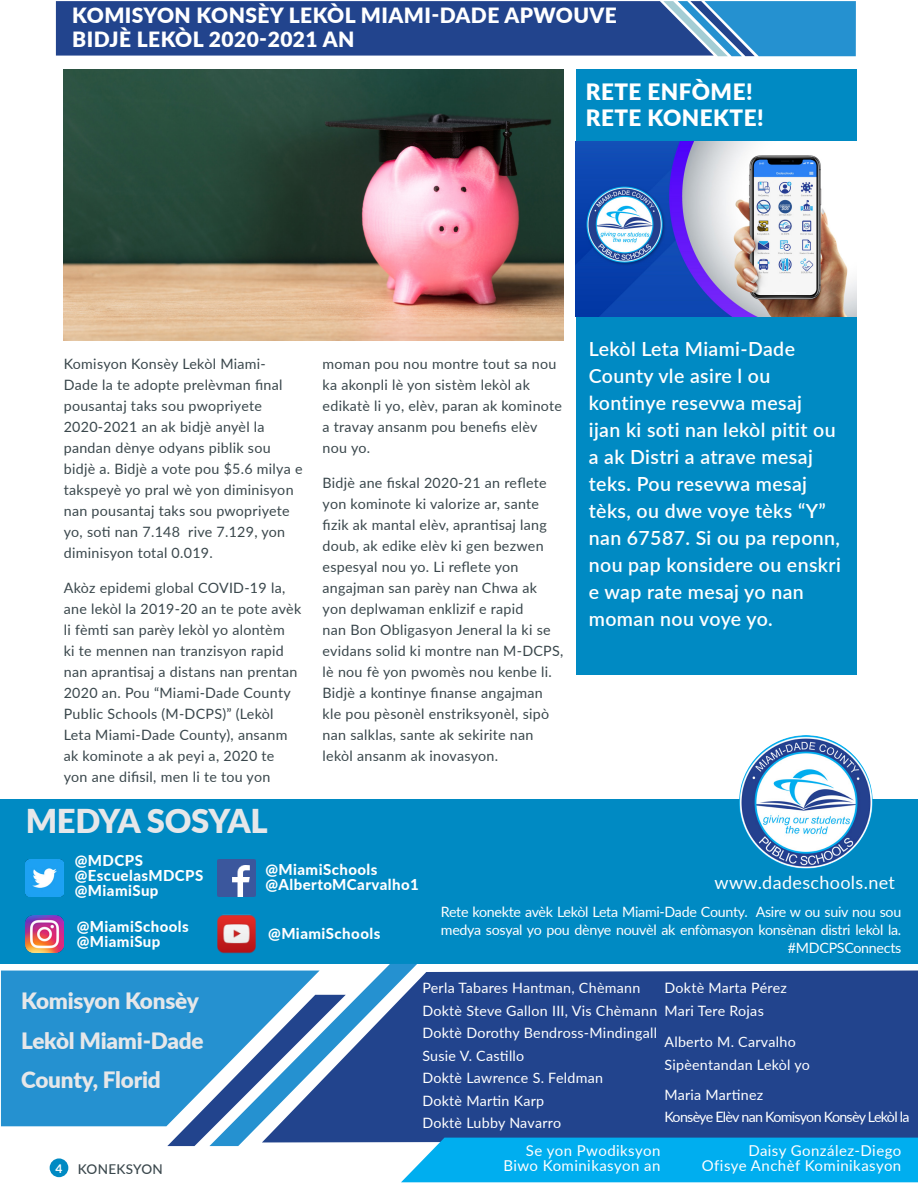
<style>
.page{position:relative;width:918px;height:1188px;background:#fff}
.page>*{position:absolute;margin:0;border:0;box-sizing:border-box;transform-origin:0 0}
.t1{font:900 32.85px "Lato";letter-spacing:-.01em;color:#e6e7e9}
.t2{font:900 22.5px/39.8px "Lato";letter-spacing:-.01em;color:#e6e7e9}
.t3{font:900 22.5px "Lato";letter-spacing:.02em;color:#fff}
.t4{font:900 21px/24px "Lato";letter-spacing:.02em;color:#fff}
.Paragraph_Style{font:600 19.5px/27px "Lato";letter-spacing:.02em;color:#fff}
.t5{font:18px "Lato";letter-spacing:.02em;color:#fff}
.t6{font:800 15px "Lato";letter-spacing:.03em;color:#fff}
.t7{font:15px "Lato";letter-spacing:.03em;color:#fff}
.t8{font:14.25px/21px "Lato";letter-spacing:.02em;color:#3a474c}
.t9{font:14.25px/22.5px "Lato";letter-spacing:.005em;color:#fff}
.t10{font:14.25px/18px "Lato";letter-spacing:-.02em;color:#fff;text-align:right}
.t11{font:14.25px "Lato";letter-spacing:-.05em;color:#fff}
.t12{font:500 13.5px "Lato";letter-spacing:.02em;color:#3a474c}
.t13{font:700 12px "Lato";color:#fff}
</style>
<div class="page">
<div style="left:50px;top:1158px;width:18px;height:19px;background:#008ac3;border-radius:50%"></div>
<img style="left:64px;top:70px;width:499px;height:270px">
<svg style="left:56px;top:1px;width:800px;height:55px;background:#2a579c"></svg>
<div style="left:0;top:799px;width:918px;height:165px;background:#008ac3"></div>
<img style="left:739px;top:735px;width:134px;height:134px;border-radius:67px">
<img style="left:26px;top:859px;width:38px;height:37px">
<img style="left:218px;top:859px;width:37px;height:37px">
<img style="left:25px;top:915px;width:38px;height:37px">
<img style="left:217px;top:915px;width:38px;height:38px">
<div style="left:1px;top:971px;width:166px;height:155px;background:#2591d0"></div>
<svg style="left:167px;top:964px;width:751px;height:218px;background:#4077b2"></svg>
<div style="left:576px;top:70px;width:280px;height:605px;background:#008ac3"></div>
<img style="left:576px;top:142px;width:280px;height:174px">
<p class="t4" style="left:72px;top:3px;width:546px">KOMISYON KONSÈY LEKÒL MIAMI-DADE APWOUVE<br>BIDJÈ LEKÒL 2020-2021 AN</p>
<p class="t3" style="left:586px;top:75px;width:168px">RETE ENFÒME!</p>
<p class="t3" style="left:586px;top:101px;width:179px">RETE KONEKTE!</p>
<p class="t8" style="left:64px;top:353px;width:240px">Komisyon Konsèy Lekòl Miami-<br>Dade la te adopte prelèvman final pousantaj taks sou pwopriyete<br>2020-2021 an ak bidjè anyèl la pandan dènye odyans piblik sou bidjè a. Bidjè a vote pou $5.6 milya e takspeyè yo pral wè yon diminisyon nan pousantaj taks sou pwopriyete yo, soti nan 7.148 rive 7.129, yon diminisyon total 0.019.</p>
<p class="t8" style="left:64px;top:576px;width:239px">Akòz epidemi global COVID-19 la, ane lekòl la 2019-20 an te pote avèk li fèmti san parèy lekòl yo alontèm<br>ki te mennen nan tranzisyon rapid nan aprantisaj a distans nan prentan 2020 an. Pou “Miami-Dade County Public Schools (M-DCPS)” (Lekòl Leta Miami-Dade County), ansanm ak kominote a ak peyi a, 2020 te yon ane difisil, men li te tou yon</p>
<p class="t1" style="left:26px;top:796px;width:244px">MEDYA SOSYAL</p>
<p class="t8" style="left:323px;top:353px;width:241px">moman pou nou montre tout sa nou ka akonpli lè yon sistèm lekòl ak edikatè li yo, elèv, paran ak kominote a travay ansanm pou benefis elèv nou yo.</p>
<p class="t8" style="left:323px;top:471px;width:242px">Bidjè ane fiskal 2020-21 an reflete yon kominote ki valorize ar, sante fizik ak mantal elèv, aprantisaj lang doub, ak edike elèv ki gen bezwen espesyal nou yo. Li reflete yon angajman san parèy nan Chwa ak yon deplwaman enklizif e rapid<br>nan Bon Obligasyon Jeneral la ki se evidans solid ki montre nan M-DCPS, lè nou fè yon pwomès nou kenbe li.<br>Bidjè a kontinye finanse angajman kle pou pèsonèl enstriksyonèl, sipò nan salklas, sante ak sekirite nan lekòl ansanm ak inovasyon.</p>
<p class="t6" style="left:75px;top:849px;width:70px">@MDCPS</p>
<p class="t6" style="left:75px;top:864px;width:130px">@EscuelasMDCPS</p>
<p class="t6" style="left:75px;top:879px;width:85px">@MiamiSup</p>
<p class="t6" style="left:265px;top:858px;width:114px">@MiamiSchools</p>
<p class="t6" style="left:265px;top:873px;width:155px">@AlbertoMCarvalho1</p>
<p class="Paragraph_Style" style="left:589px;top:335px;width:254px">Lekòl Leta Miami-Dade<br>County vle asire l ou kontinye resevwa mesaj<br>ijan ki soti nan lekòl pitit ou a ak Distri a atrave mesaj teks. Pou resevwa mesaj tèks, ou dwe voye tèks “Y” nan 67587. Si ou pa reponn, nou pap konsidere ou enskri e wap rate mesaj yo nan moman nou voye yo.</p>
<p class="t5" style="left:715px;top:869px;width:182px">www.dadeschools.net</p>
<p class="t6" style="left:77px;top:916px;width:114px">@MiamiSchools</p>
<p class="t6" style="left:77px;top:931px;width:85px">@MiamiSup</p>
<p class="t2" style="left:21px;top:980px;width:184px">Komisyon Konsèy<br>Lekòl Miami-Dade<br>County, Florid</p>
<p class="t13" style="left:56px;top:1159px;width:8px">4</p>
<p class="t12" style="left:78px;top:1159px;width:86px">KONEKSYON</p>
<p class="t6" style="left:268px;top:923px;width:114px">@MiamiSchools</p>
<p class="t10" style="left:441px;top:902px;width:462px">Rete konekte avèk Lekòl Leta Miami-Dade County. Asire w ou suiv nou sou medya sosyal yo pou dènye nouvèl ak enfòmasyon konsènan distri lekòl la. #MDCPSConnects</p>
<p class="t9" style="left:422px;top:976px;width:236px">Perla Tabares Hantman, Chèmann<br>Doktè Steve Gallon III, Vis Chèmann</p>
<p class="t9" style="left:422px;top:1021px;width:236px">Doktè Dorothy Bendross-Mindingall</p>
<p class="t9" style="left:422px;top:1044px;width:104px">Susie V. Castillo</p>
<p class="t9" style="left:422px;top:1066px;width:182px">Doktè Lawrence S. Feldman</p>
<p class="t9" style="left:422px;top:1089px;width:123px">Doktè Martin Karp</p>
<p class="t9" style="left:422px;top:1111px;width:140px">Doktè Lubby Navarro</p>
<p class="t9" style="left:664px;top:976px;width:124px">Doktè Marta Pérez</p>
<p class="t9" style="left:664px;top:999px;width:101px">Mari Tere Rojas</p>
<p class="t9" style="left:664px;top:1030px;width:133px">Alberto M. Carvalho</p>
<p class="t9" style="left:664px;top:1053px;width:147px">Sipèentandan Lekòl yo</p>
<p class="t9" style="left:664px;top:1083px;width:100px">Maria Martinez</p>
<p class="t11" style="left:664px;top:1107px;width:247px">Konsèye Elèv nan Komisyon Konsèy Lekòl la</p>
<p class="t7" style="left:526px;top:1140px;width:136px">Se yon Pwodiksyon</p>
<p class="t7" style="left:503px;top:1155px;width:158px">Biwo Kominikasyon an</p>
<p class="t7" style="left:748px;top:1139px;width:155px">Daisy González-Diego</p>
<p class="t7" style="left:702px;top:1154px;width:201px">Ofisye Anchèf Kominikasyon</p>
</div>
